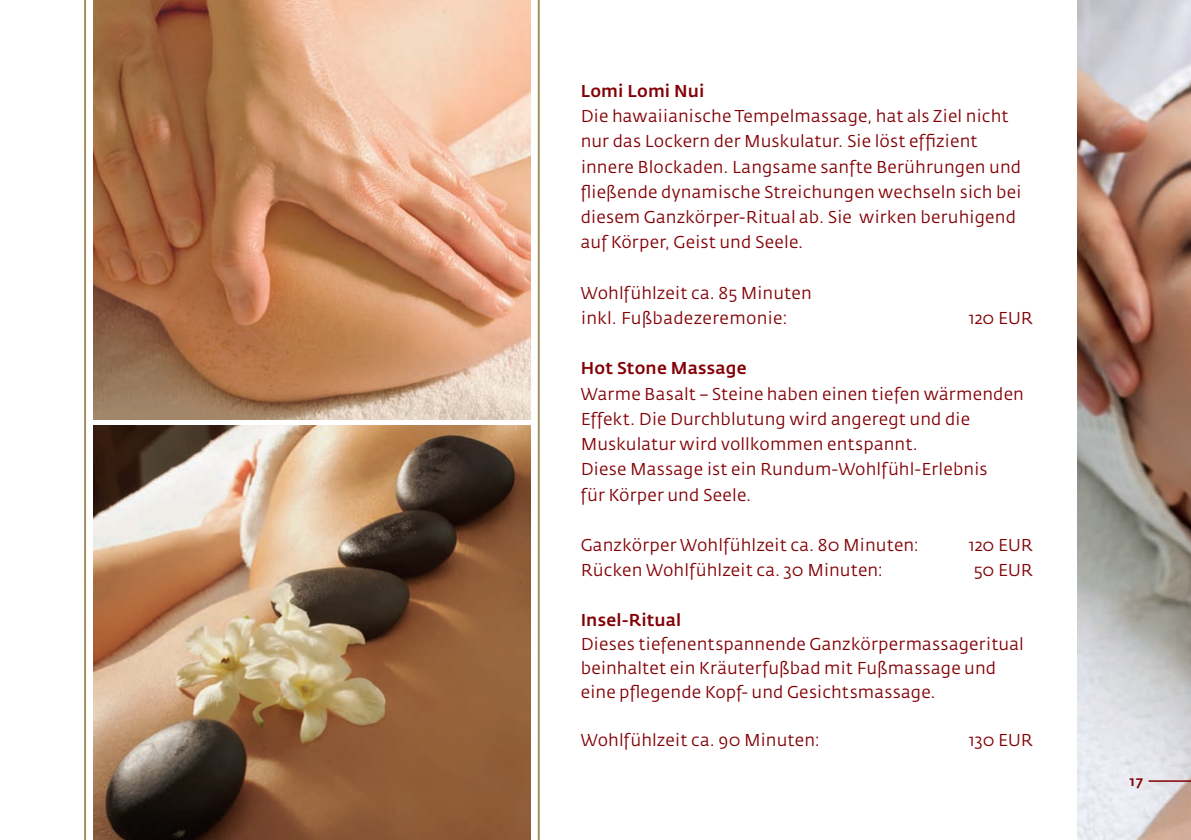
<style>
.page{position:relative;width:1191px;height:840px;background:#fff}
.page>*{position:absolute;margin:0;border:0;box-sizing:border-box;transform-origin:0 0}
.t1{font:17px/25.2px "Fedra Sans";letter-spacing:.01em;color:#830106}
.t2{font:500 17px "Fedra Sans";letter-spacing:.01em;color:#830106}
.t3{font:500 14px "Fedra Sans";color:#830106}
</style>
<div class="page">
<hr style="left:538px;top:0;width:2px;height:839px;background:#a29161">
<hr style="left:84px;top:0;width:2px;height:839px;background:#a29161">
<img style="left:94px;top:0;width:436px;height:420px">
<img style="left:94px;top:425px;width:436px;height:414px">
<img style="left:1077px;top:0;width:114px;height:839px">
<hr style="left:1148px;top:779px;width:43px;height:2px;background:#830106">
<p class="t2" style="left:581px;top:81px;width:125px">Lomi Lomi Nui</p>
<p class="t1" style="left:581px;top:104px;width:442px">Die hawaiianische Tempelmassage, hat als Ziel nicht nur das Lockern der Muskulatur. Sie löst effizient innere Blockaden. Langsame sanfte Berührungen und fließende dynamische Streichungen wechseln sich bei diesem Ganzkörper-Ritual ab. Sie wirken beruhigend auf Körper, Geist und Seele.</p>
<p class="t1" style="left:581px;top:280px;width:233px">Wohlfühlzeit ca. 85 Minuten inkl. Fußbadezeremonie:</p>
<p class="t1" style="left:968px;top:306px;width:66px">120 EUR</p>
<p class="t2" style="left:581px;top:358px;width:167px">Hot Stone Massage</p>
<p class="t1" style="left:581px;top:381px;width:445px">Warme Basalt – Steine haben einen tiefen wärmenden Effekt. Die Durchblutung wird angeregt und die Muskulatur wird vollkommen entspannt.<br>Diese Massage ist ein Rundum-Wohlfühl-Erlebnis<br>für Körper und Seele.</p>
<p class="t1" style="left:581px;top:532px;width:340px">Ganzkörper Wohlfühlzeit ca. 80 Minuten:</p>
<p class="t1" style="left:968px;top:532px;width:66px">120 EUR</p>
<p class="t1" style="left:581px;top:558px;width:304px">Rücken Wohlfühlzeit ca. 30 Minuten:</p>
<p class="t1" style="left:973px;top:558px;width:61px">50 EUR</p>
<p class="t2" style="left:581px;top:609px;width:102px">Insel-Ritual</p>
<p class="t1" style="left:581px;top:631px;width:444px;line-height:24px">Dieses tiefenentspannende Ganzkörpermassageritual beinhaltet ein Kräuterfußbad mit Fußmassage und eine pflegende Kopf- und Gesichtsmassage.</p>
<p class="t1" style="left:581px;top:727px;width:241px">Wohlfühlzeit ca. 90 Minuten:</p>
<p class="t1" style="left:969px;top:727px;width:66px">130 EUR</p>
<p class="t3" style="left:1129px;top:772px;width:15px">17</p>
</div>
